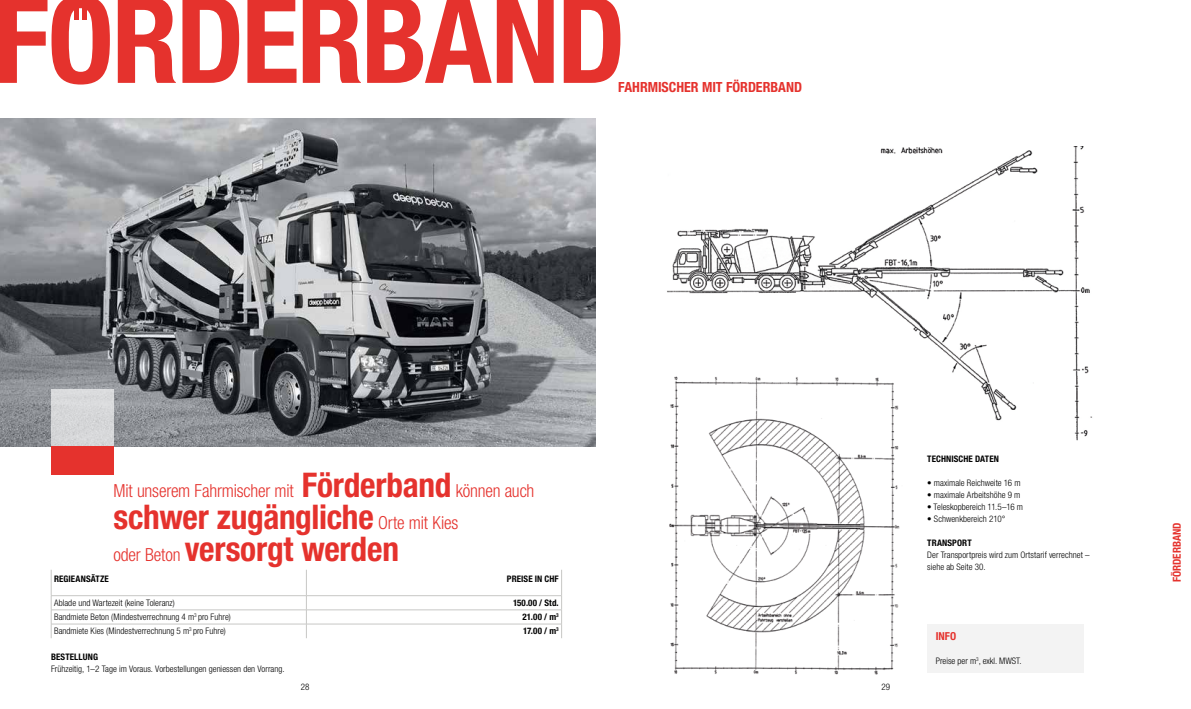
<style>
.page{position:relative;width:1191px;height:709px;background:#fff}
.page>*{position:absolute;margin:0;border:0;box-sizing:border-box;transform-origin:0 0}
.t1{font:700 condensed 120px "Helvetica Neue LT Std";letter-spacing:-.02em;color:#e5322d}
.t2{font:700 condensed 34px/32px "Helvetica Neue LT Std";letter-spacing:-.01em;color:#e5322d}
.t3{font:300 condensed 18px "Helvetica Neue LT Std";letter-spacing:-.01em;color:#e5322d}
.t4{font:700 condensed 14px "Helvetica Neue LT Std";color:#e5322d}
.t5{font:700 condensed 11px "Helvetica Neue LT Std";color:#e5322d}
.t6{font:300 condensed 9px/12px "Helvetica Neue LT Std";letter-spacing:.005em;color:#000}
.t7{font:700 condensed 9px "Helvetica Neue LT Std";letter-spacing:.01em;color:#000}
.s1{font-weight:700;font-size:34px}
.s2{font-weight:300;font-size:18px}
</style>
<div class="page">
<hr style="left:74px;top:8px;width:4px;height:11px;background:#e5322d">
<hr style="left:83px;top:8px;width:4px;height:11px;background:#e5322d">
<img style="left:0;top:118px;width:595px;height:328px">
<svg style="left:51px;top:569px;width:511px;height:69px"></svg>
<hr style="left:51px;top:595px;width:255px;height:1px;background:#c7c7c5">
<hr style="left:306px;top:595px;width:256px;height:1px;background:#c7c7c5">
<div style="left:51px;top:389px;width:62px;height:86px;background:#d7d8d9"></div>
<div style="left:51px;top:446px;width:62px;height:29px;background:#e5322d"></div>
<img style="left:667px;top:146px;width:425px;height:294px">
<img style="left:667px;top:369px;width:242px;height:306px">
<div style="left:927px;top:624px;width:157px;height:49px;background:#f3f3f3"></div>
<h1 class="t1" style="left:-6px;top:-32px;width:633px">FORDERBAND</h1>
<h3 class="t4" style="left:618px;top:79px;width:185px">FAHRMISCHER MIT FÖRDERBAND</h3>
<h3 class="t3" style="left:113px;top:480px;width:422px">Mit unserem Fahrmischer mit <span class="s1">Förderband</span> können auch</h3>
<h2 class="t2" style="left:113px;top:500px;width:346px">schwer zugängliche <span class="s2">Orte mit Kies oder Beton</span> versorgt werden</h2>
<p class="t7" style="left:54px;top:573px;width:56px">REGIEANSÄTZE</p>
<p class="t7" style="left:507px;top:573px;width:53px">PREISE IN CHF</p>
<p class="t6" style="left:54px;top:596px;width:122px">Ablade und Wartezeit (keine Toleranz)</p>
<p class="t7" style="left:513px;top:597px;width:47px">150.00 / Std.</p>
<p class="t6" style="left:54px;top:611px;width:178px">Bandmiete Beton (Mindestverrechnung 4 m<sup>3</sup> pro Fuhre)</p>
<p class="t7" style="left:522px;top:611px;width:38px">21.00 / m<sup>3</sup></p>
<p class="t6" style="left:54px;top:625px;width:173px">Bandmiete Kies (Mindestverrechnung 5 m<sup>3</sup> pro Fuhre)</p>
<p class="t7" style="left:523px;top:625px;width:37px">17.00 / m<sup>3</sup></p>
<p class="t7" style="left:51px;top:651px;width:49px">BESTELLUNG</p>
<p class="t6" style="left:51px;top:662px;width:235px">Frühzeitig, 1–2 Tage im Voraus. Vorbestellungen geniessen den Vorrang.</p>
<p class="t6" style="left:301px;top:680px;width:10px">28</p>
<p class="t6" style="left:881px;top:680px;width:10px">29</p>
<p class="t7" style="left:927px;top:453px;width:73px">TECHNISCHE DATEN</p>
<p class="t6" style="left:927px;top:476px;width:95px">• maximale Reichweite 16 m</p>
<p class="t6" style="left:927px;top:488px;width:95px">• maximale Arbeitshöhe 9 m</p>
<p class="t6" style="left:927px;top:500px;width:97px">• Teleskopbereich 11.5–16 m</p>
<p class="t6" style="left:927px;top:512px;width:80px">• Schwenkbereich 210°</p>
<p class="t7" style="left:927px;top:537px;width:46px">TRANSPORT</p>
<p class="t6" style="left:927px;top:548px;width:164px">Der Transportpreis wird zum Ortstarif verrechnet – siehe ab Seite 30.</p>
<p class="t5" style="left:935px;top:630px;width:22px">INFO</p>
<p class="t6" style="left:935px;top:655px;width:87px">Preise per m<sup>3</sup>, exkl. MWST.</p>
<p class="t5" style="left:1170px;top:582px;width:61px;rotate:-90deg">FÖRDERBAND</p>
</div>
